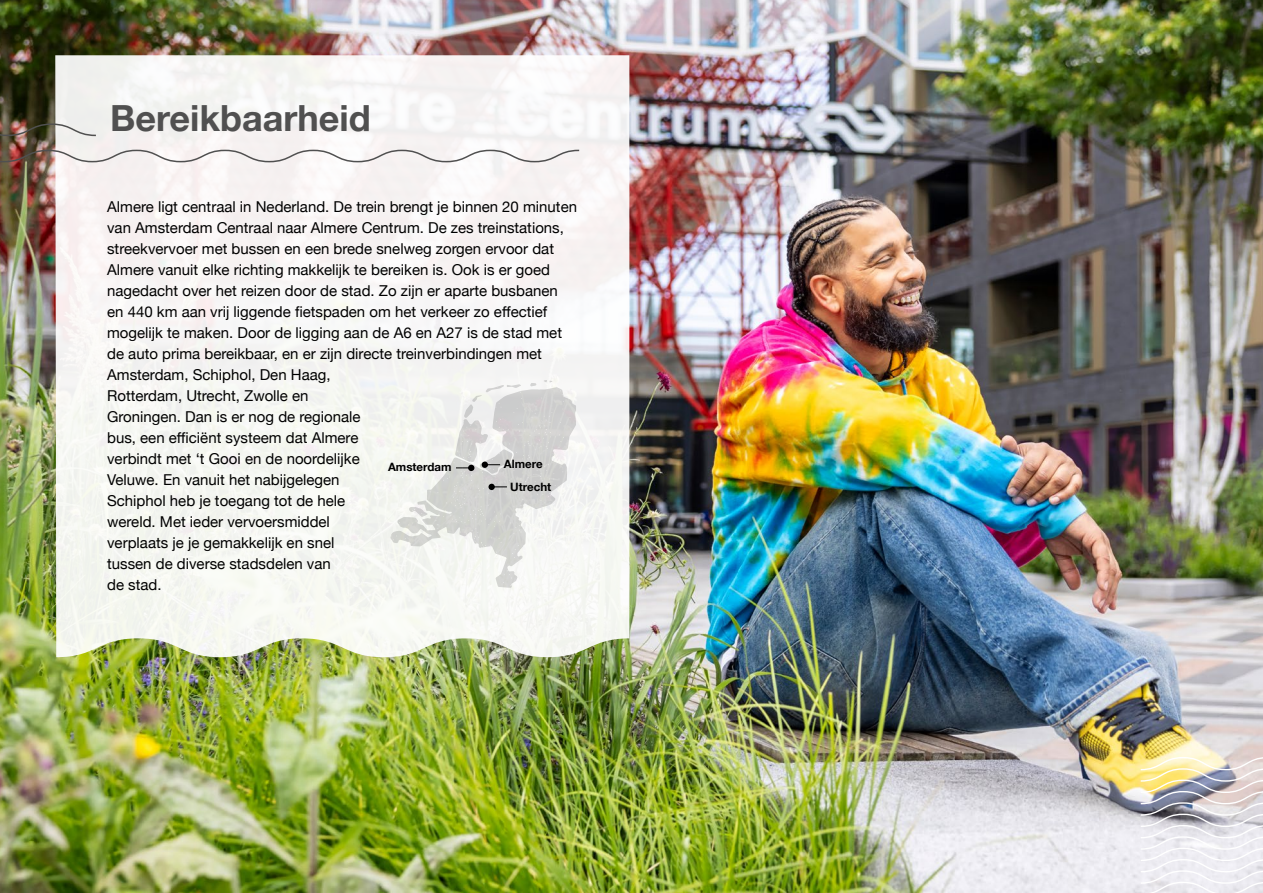
<style>
.page{position:relative;width:1263px;height:893px;background:#fff}
.page>*{position:absolute;margin:0;border:0;box-sizing:border-box;transform-origin:0 0}
.t1{font:700 36px "Helvetica Neue";color:#505050}
.t2{font:15px/21px "Helvetica Neue";color:#000}
.t3{font:700 11.55px "Helvetica Neue";color:#000}
</style>
<div class="page">
<img style="left:0;top:0;width:1263px;height:893px">
<svg style="left:55px;top:55px;width:574px;height:602px;fill:#f7f6f3"></svg>
<svg style="left:390px;top:380px;width:187px;height:208px"></svg>
<svg style="left:0;top:149px;width:581px;height:14px"></svg>
<svg style="left:0;top:123px;width:97px;height:14px"></svg>
<svg style="left:1139px;top:756px;width:124px;height:137px"></svg>
<p class="t1" style="left:110px;top:90px;width:262px">Bereikbaarheid</p>
<p class="t2" style="left:107px;top:197px;width:471px">Almere ligt centraal in Nederland. De trein brengt je binnen 20 minuten van Amsterdam Centraal naar Almere Centrum. De zes treinstations, streekvervoer met bussen en een brede snelweg zorgen ervoor dat Almere vanuit elke richting makkelijk te bereiken is. Ook is er goed nagedacht over het reizen door de stad. Zo zijn er aparte busbanen en 440 km aan vrij liggende fietspaden om het verkeer zo effectief mogelijk te maken. Door de ligging aan de A6 en A27 is de stad met de auto prima bereikbaar, en er zijn directe treinverbindingen met Amsterdam, Schiphol, Den Haag,<br>Rotterdam, Utrecht, Zwolle en<br>Groningen. Dan is er nog de regionale<br>bus, een efficiënt systeem dat Almere<br>verbindt met ‘t Gooi en de noordelijke<br>Veluwe. En vanuit het nabijgelegen<br>Schiphol heb je toegang tot de hele<br>wereld. Met ieder vervoersmiddel<br>verplaats je je gemakkelijk en snel<br>tussen de diverse stadsdelen van<br>de stad.</p>
<p class="t3" style="left:504px;top:455px;width:40px">Almere</p>
<p class="t3" style="left:510px;top:478px;width:42px">Utrecht</p>
<p class="t3" style="left:388px;top:457px;width:65px">Amsterdam</p>
</div>
